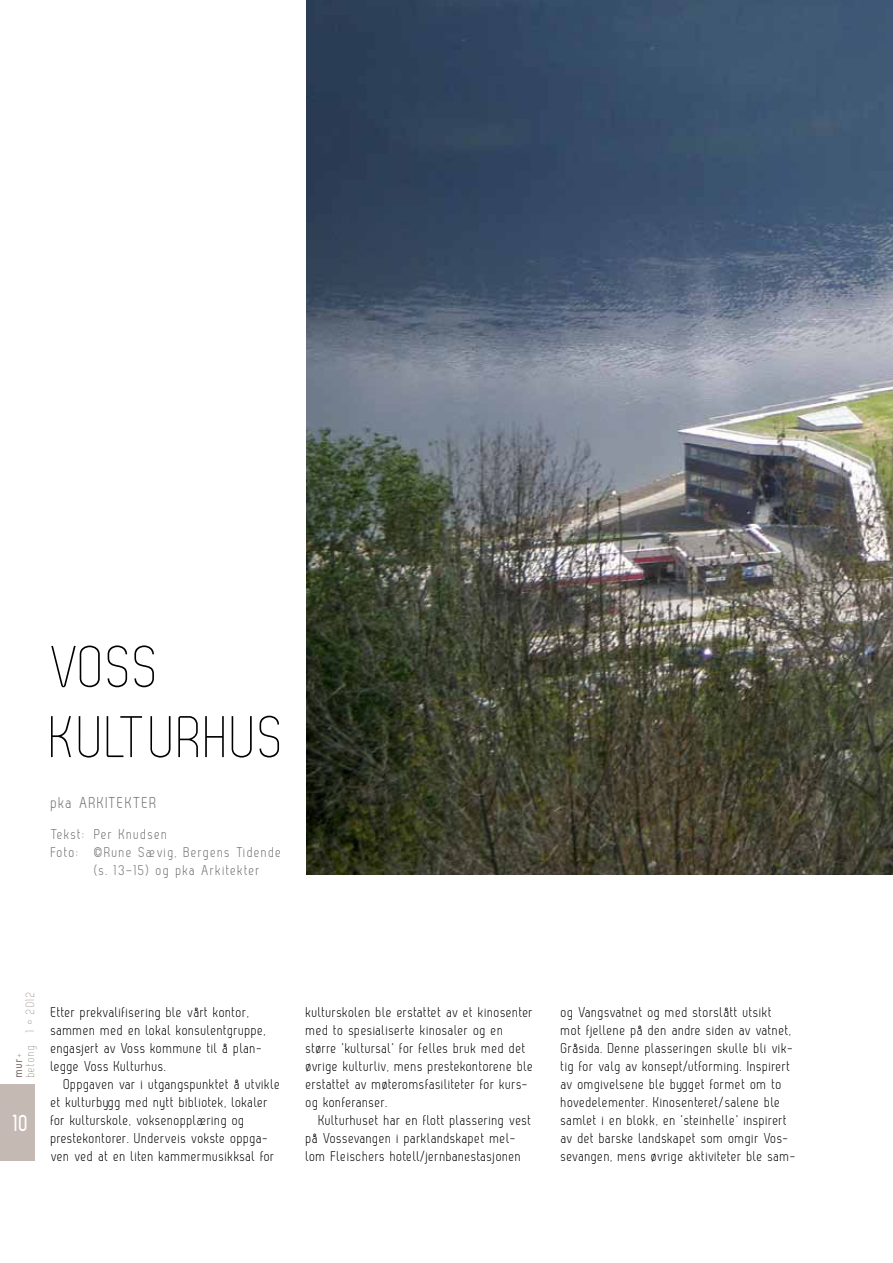
<style>
.page{position:relative;width:893px;height:1263px;background:#fff}
.page>*{position:absolute;margin:0;border:0;box-sizing:border-box;transform-origin:0 0}
.t1{font:300 58.5px/70.2px "Zag";letter-spacing:.07em;color:#000}
.t2{font:700 24px "Zag";color:#fff;scale:.85 1}
.t3{font:15.75px "Zag Normal";letter-spacing:.235em;color:#6f6f6e}
.t4{font:14.25px/18px "Zag Normal";letter-spacing:.05em;color:#000}
.t5{font:14.25px "Zag Normal";letter-spacing:.1em;color:#6f6f6e}
.t6{font:300 12px/12px "Zag";letter-spacing:.075em;color:#897873;scale:1.05 1}
.s1{font-weight:700}
</style>
<div class="page">
<div style="left:0;top:1084px;width:34px;height:77px;background:#c5b9b4"></div>
<img style="left:306px;top:0;width:587px;height:874px">
<h1 class="t1" style="left:51px;top:632px;width:230px">VOSS<br>KULTURHUS</h1>
<p class="t3" style="left:51px;top:794px;width:104px">pka arkitekter</p>
<p class="t5" style="left:51px;top:826px;width:118px">Tekst: Per Knudsen</p>
<p class="t5" style="left:51px;top:844px;width:232px">Foto: ©Rune Sævig, Bergens Tidende</p>
<p class="t5" style="left:95px;top:862px;width:167px">(s. 13–15) og pka Arkitekter</p>
<p class="t6" style="left:12px;top:1077px;width:83px;rotate:-90deg"><span class="s1">mur</span>+<br>BETONG 1 • 2012</p>
<h2 class="t2" style="left:14px;top:1110px;width:19px">10</h2>
<p class="t4" style="left:51px;top:1003px;width:217px">Etter prekvalifisering ble vårt kontor, sammen med en lokal konsulentgruppe, engasjert av Voss kommune til å plan&shy;legge Voss Kulturhus.</p>
<p class="t4" style="left:51px;top:1075px;width:231px;text-indent:13px">Oppgaven var i utgangspunktet å utvikle et kulturbygg med nytt bibliotek, lokaler for kulturskole, voksenopplæring og prestekontorer. Underveis vokste oppga&shy;ven ved at en liten kammermusikksal for</p>
<p class="t4" style="left:306px;top:1003px;width:229px">kulturskolen ble erstattet av et kinosenter med to spesialiserte kinosaler og en større ’kultursal’ for felles bruk med det øvrige kulturliv, mens prestekontorene ble erstattet av møteromsfasiliteter for kurs&shy;og konferanser.</p>
<p class="t4" style="left:306px;top:1111px;width:227px;text-indent:13px">Kulturhuset har en flott plassering vest på Vossevangen i parklandskapet mel&shy;lom Fleischers hotell/jernbanestasjonen</p>
<p class="t4" style="left:561px;top:1003px;width:236px">og Vangsvatnet og med storslått utsikt<br>mot fjellene på den andre siden av vatnet, Gråsida. Denne plasseringen skulle bli vik&shy;tig for valg av konsept/utforming. Inspirert av omgivelsene ble bygget formet om to hovedelementer. Kinosenteret/salene ble samlet i en blokk, en ’steinhelle’ inspirert av det barske landskapet som omgir Vos&shy;sevangen, mens øvrige aktiviteter ble sam-</p>
</div>
